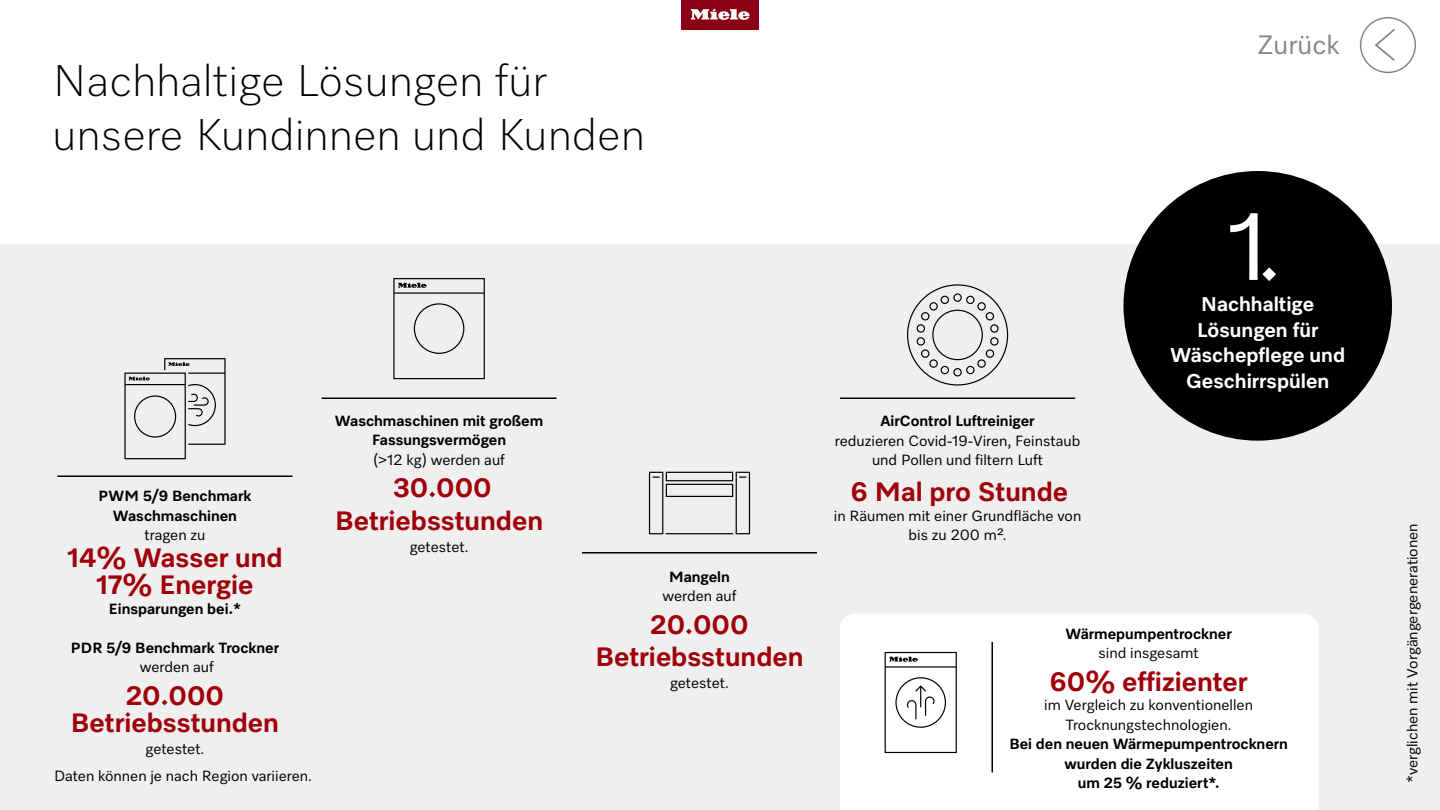
<style>
.page{position:relative;width:1440px;height:810px;background:#fff}
.page>*{position:absolute;margin:0;border:0;box-sizing:border-box;transform-origin:0 0}
.t1{font:97.5px "Miele Elements";color:#fff}
.t2{font:300 45px/54px "Miele Elements";color:#000}
.t3{font:700 27px/27px "Miele Elements";color:#9f000a;text-align:center}
.t4{font:27px "Miele Elements";color:#86868c}
.t5{font:700 20.25px/25.5px "Miele Elements";color:#fff;text-align:center}
.t6{font:15px/19.5px "Miele Elements";color:#000;text-align:center}
.t7{font:700 15px/19.5px "Miele Elements";color:#000;text-align:center}
</style>
<div class="page">
<img style="left:681px;top:0;width:78px;height:30px">
<svg style="left:1375px;top:29px;width:20px;height:32px"></svg>
<div style="left:1360px;top:17px;width:56px;height:56px;border:2px solid #86868c;border-radius:50%"></div>
<div style="left:0;top:244px;width:1440px;height:566px;background:#efeff0"></div>
<div style="left:1124px;top:171px;width:268px;height:270px;background:#000;border-radius:50%"></div>
<hr style="left:57px;top:476px;width:236px;height:1px;background:#000">
<hr style="left:322px;top:398px;width:235px;height:1px;background:#000">
<hr style="left:840px;top:398px;width:235px;height:1px;background:#000">
<hr style="left:582px;top:552px;width:235px;height:2px;background:#000">
<div style="left:840px;top:614px;width:478px;height:196px;background:#fff"></div>
<hr style="left:992px;top:642px;width:1px;height:130px;background:#000">
<svg style="left:124px;top:358px;width:102px;height:101px"></svg>
<svg style="left:393px;top:278px;width:92px;height:101px"></svg>
<svg style="left:649px;top:472px;width:101px;height:62px"></svg>
<svg style="left:907px;top:284px;width:101px;height:102px"></svg>
<svg style="left:885px;top:652px;width:72px;height:101px"></svg>
<h2 class="t2" style="left:52px;top:52px;width:594px">Nachhaltige Lösungen für unsere Kundinnen und Kunden</h2>
<p class="t7" style="left:99px;top:486px;width:154px">PWM 5/9 Benchmark<br>Waschmaschinen</p>
<p class="t6" style="left:144px;top:525px;width:63px">tragen zu</p>
<h3 class="t3" style="left:67px;top:543px;width:217px">14% Wasser und<br>17% Energie</h3>
<p class="t7" style="left:109px;top:598px;width:134px">Einsparungen bei.*</p>
<p class="t7" style="left:71px;top:637px;width:210px">PDR 5/9 Benchmark Trockner</p>
<p class="t6" style="left:140px;top:657px;width:76px">werden auf</p>
<h3 class="t3" style="left:71px;top:681px;width:210px">20.000<br>Betriebsstunden</h3>
<p class="t6" style="left:146px;top:739px;width:60px">getestet.</p>
<p class="t6" style="left:54px;top:765px;width:259px">Daten können je nach Region variieren.</p>
<p class="t7" style="left:335px;top:410px;width:210px">Waschmaschinen mit großem<br>Fassungsvermögen</p>
<p class="t6" style="left:373px;top:449px;width:133px">(&gt;12 kg) werden auf</p>
<h3 class="t3" style="left:335px;top:471px;width:210px;line-height:32.2px">30.000<br>Betriebsstunden</h3>
<p class="t6" style="left:410px;top:537px;width:60px">getestet.</p>
<p class="t7" style="left:669px;top:566px;width:62px">Mangeln</p>
<p class="t6" style="left:662px;top:586px;width:76px">werden auf</p>
<h3 class="t3" style="left:595px;top:607px;width:210px;line-height:32.2px">20.000<br>Betriebsstunden</h3>
<p class="t6" style="left:670px;top:673px;width:60px">getestet.</p>
<h3 class="t4" style="left:1258px;top:28px;width:83px">Zurück</h3>
<h1 class="t1" style="left:1228px;top:184px;width:55px">1.</h1>
<p class="t7" style="left:881px;top:411px;width:156px">AirControl Luftreiniger</p>
<p class="t6" style="left:835px;top:430px;width:247px">reduzieren Covid-19-Viren, Feinstaub und Pollen und filtern Luft</p>
<h3 class="t3" style="left:851px;top:477px;width:219px">6 Mal pro Stunde</h3>
<p class="t6" style="left:834px;top:505px;width:249px">in Räumen mit einer Grundfläche von bis zu 200 m².</p>
<h3 class="t5" style="left:1170px;top:291px;width:176px">Nachhaltige<br>Lösungen für<br>Wäsche-pflege und<br>Geschirrspülen</h3>
<p class="t7" style="left:1066px;top:623px;width:168px">Wärmepumpentrockner</p>
<p class="t6" style="left:1099px;top:643px;width:102px">sind insgesamt</p>
<h3 class="t3" style="left:1050px;top:667px;width:199px">60% effizienter</h3>
<p class="t6" style="left:1044px;top:695px;width:210px">im Vergleich zu konventionellen<br>Trocknungstechnologien.</p>
<p class="t7" style="left:1009px;top:734px;width:280px">Bei den neuen Wärmepumpentrocknern wurden die Zykluszeiten<br>um 25 % reduziert*.</p>
<p class="t6" style="left:1402px;top:783px;width:262px;rotate:-90deg">*verglichen mit Vorgängergenerationen</p>
</div>
